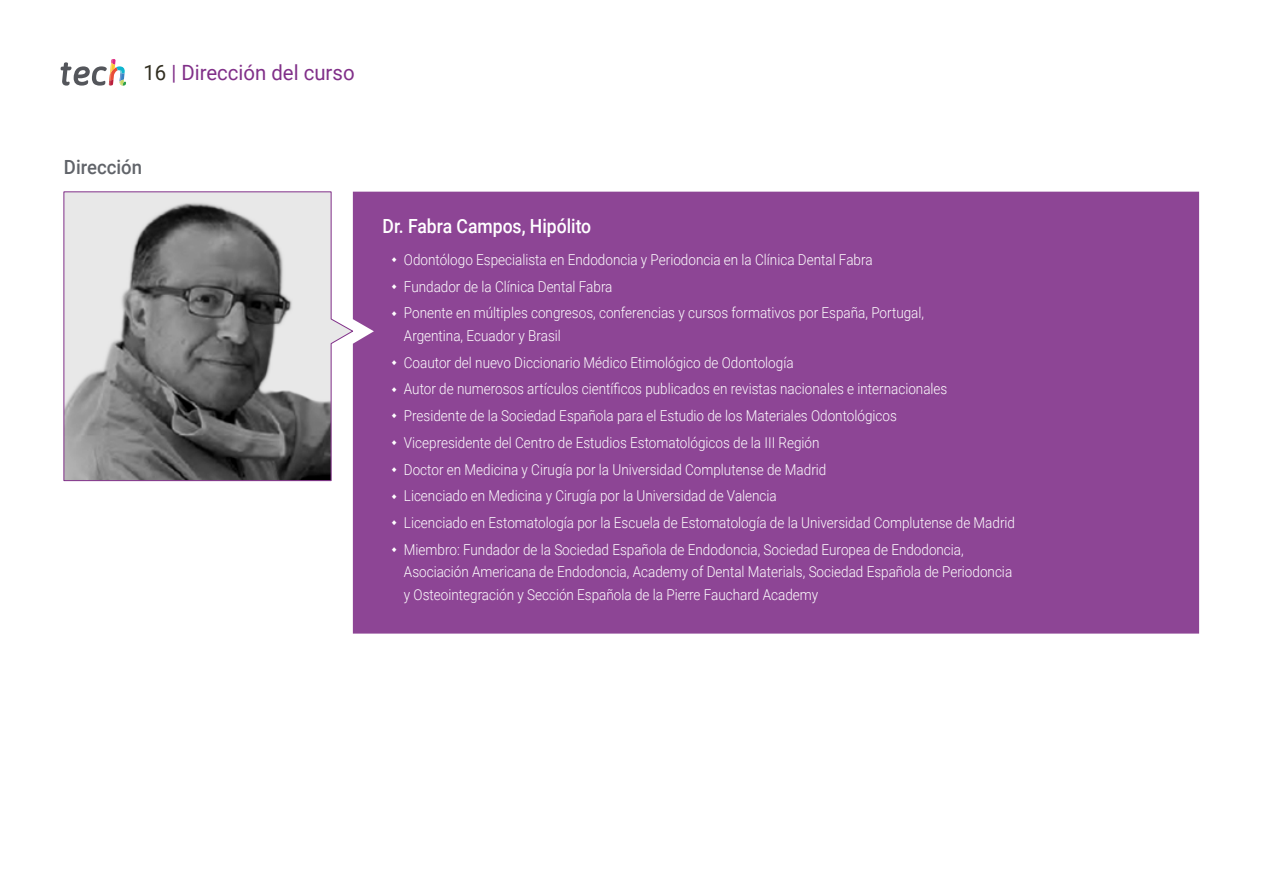
<style>
.page{position:relative;width:1263px;height:893px;background:#fff}
.page>*{position:absolute;margin:0;border:0;box-sizing:border-box;transform-origin:0 0}
.t1{font:21px "Roboto";color:#813089}
.t2{font:500 19.5px "Roboto";color:#fff;scale:.9 1}
.t3{font:500 19.5px "Roboto";color:#61646a;scale:.95 1}
.t4{font:300 15px/26.7px "Roboto";color:#fff;scale:.9 1}
.s1{color:#312e20}
</style>
<div class="page">
<div style="left:353px;top:192px;width:846px;height:442px;background:#8d4595"></div>
<svg style="left:64px;top:191px;width:289px;height:290px;background:#999899"></svg>
<svg style="left:61px;top:59px;width:65px;height:27px"></svg>
<svg style="left:392px;top:257px;width:4px;height:5px"></svg>
<svg style="left:392px;top:284px;width:4px;height:5px"></svg>
<svg style="left:392px;top:311px;width:4px;height:5px"></svg>
<svg style="left:392px;top:360px;width:4px;height:5px"></svg>
<svg style="left:392px;top:387px;width:4px;height:5px"></svg>
<svg style="left:392px;top:413px;width:4px;height:5px"></svg>
<svg style="left:392px;top:440px;width:4px;height:5px"></svg>
<svg style="left:392px;top:467px;width:4px;height:5px"></svg>
<svg style="left:392px;top:494px;width:4px;height:5px"></svg>
<svg style="left:392px;top:520px;width:4px;height:5px"></svg>
<svg style="left:392px;top:547px;width:4px;height:5px"></svg>
<h1 class="t1" style="left:144px;top:57px;width:213px"><span class="s1">16</span> | Dirección del curso</h1>
<h2 class="t3" style="left:64px;top:154px;width:84px">Dirección</h2>
<h2 class="t2" style="left:383px;top:212px;width:233px">Dr. Fabra Campos, Hipólito</h2>
<p class="t4" style="left:404px;top:246px;width:579px">Odontólogo Especialista en Endodoncia y Periodoncia en la Clínica Dental Fabra<br>Fundador de la Clínica Dental Fabra<br>Ponente en múltiples congresos, conferencias y cursos formativos por España, Portugal,</p>
<p class="t4" style="left:404px;top:322px;width:681px">Argentina, Ecuador y Brasil<br>Coautor del nuevo Diccionario Médico Etimológico de Odontología<br>Autor de numerosos artículos científicos publicados en revistas nacionales e internacionales<br>Presidente de la Sociedad Española para el Estudio de los Materiales Odontológicos<br>Vicepresidente del Centro de Estudios Estomatológicos de la III Región<br>Doctor en Medicina y Cirugía por la Universidad Complutense de Madrid<br>Licenciado en Medicina y Cirugía por la Universidad de Valencia<br>Licenciado en Estomatología por la Escuela de Estomatología de la Universidad Complutense de Madrid Miembro: Fundador de la Sociedad Española de Endodoncia, Sociedad Europea de Endodoncia,</p>
<p class="t4" style="left:404px;top:560px;width:677px;line-height:22.5px">Asociación Americana de Endodoncia, Academy of Dental Materials, Sociedad Española de Periodoncia y Osteointegración y Sección Española de la Pierre Fauchard Academy</p>
</div>
